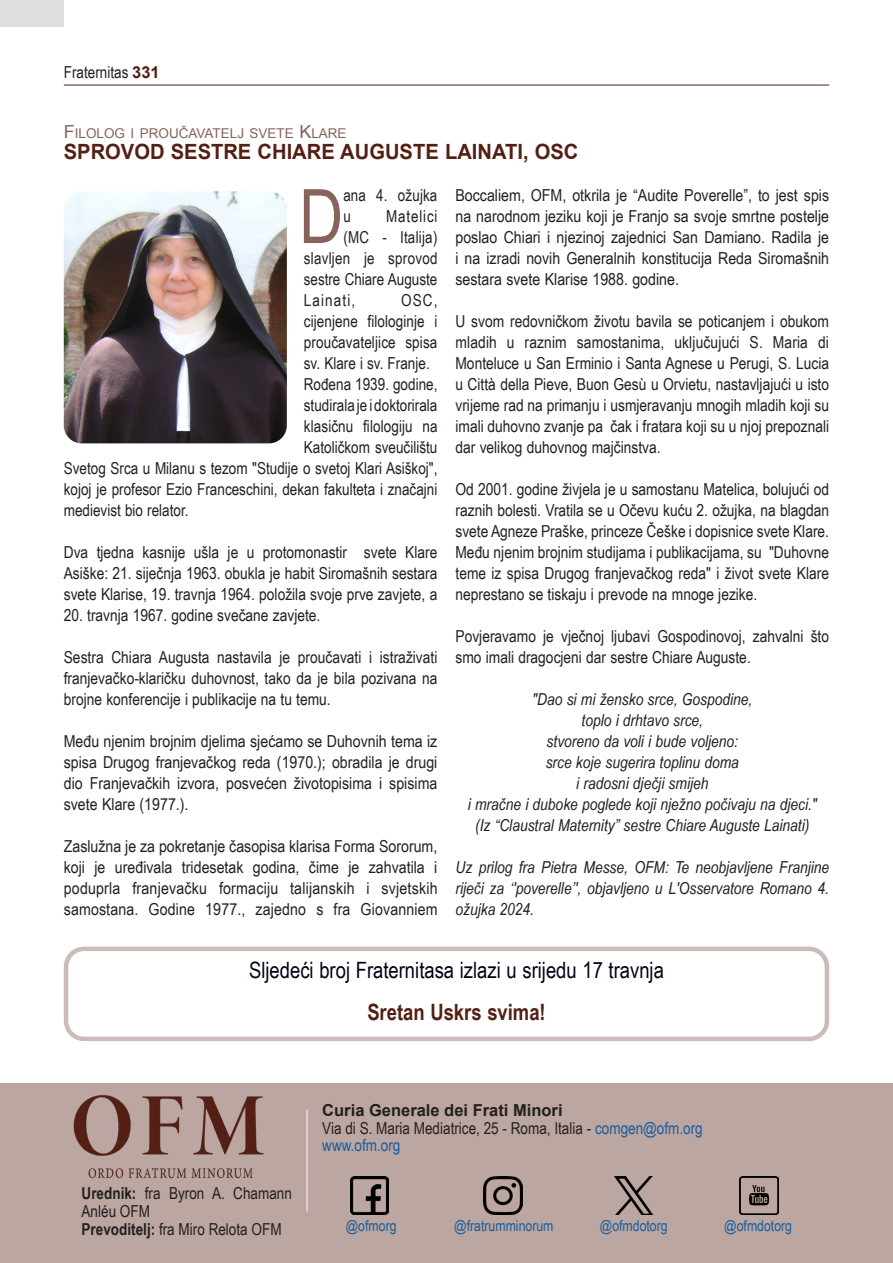
<style>
.page{position:relative;width:893px;height:1263px;background:#fff}
.page>*{position:absolute;margin:0;border:0;box-sizing:border-box;transform-origin:0 0}
.Titolo{font:75.15px "Arial Narrow";color:#87635b}
.Titolo-2{font:22.5px/42px "Arial Narrow";color:#000216;text-align:center}
.Titolo-3{font:700 21px "Arial";color:#542015;scale:.96 1}
.Titolo-4{font:16.5px/21px "Arial Narrow";color:#231f20;text-align:justify}
.Titolo-5{font:16.5px/21px "Arial Narrow";color:#231f20;text-align:justify;scale:1.05 1}
.Titolo-6{font:italic 16.5px/21px "Arial Narrow";color:#231f20;text-align:justify}
.t1{font:700 16.5px "Arial";color:#231f20}
.Titolo-7{font:16.5px "Arial Narrow";letter-spacing:.05em;color:#231f20}
.Titolo-8{font:16.5px "Arial Narrow";letter-spacing:.07em;color:#231f20}
.t2{font:15px "Arial Narrow";color:#175d9e}
.Titolo_piccolo{font:13.5px "Arial";color:#87635b}
.s1{font-family:"Arial";font-weight:700;color:#542015}
.s2{font-size:18px}
.s3{font-weight:700;color:#542015}
.s4{font-weight:700}
.s5{color:#175d9e}
</style>
<div class="page">
<hr style="left:64px;top:85px;width:765px;height:1px;background:#542015">
<div style="left:0;top:0;width:64px;height:27px;background:#dddede"></div>
<div style="left:0;top:1083px;width:893px;height:180px;background:#bba6a1"></div>
<img style="left:350px;top:1176px;width:39px;height:39px">
<img style="left:484px;top:1176px;width:38px;height:39px">
<img style="left:740px;top:1176px;width:38px;height:39px">
<hr style="left:307px;top:1109px;width:1px;height:102px;background:#fff">
<img style="left:73px;top:1095px;width:191px;height:84px">
<img style="left:615px;top:1176px;width:38px;height:39px">
<div style="left:64px;top:947px;width:765px;height:94px;border:4px solid #ccbcb9;border-radius:18px"></div>
<img style="left:64px;top:191px;width:223px;height:252px">
<p class="Titolo-4" style="left:64px;top:61px;width:97px">Fraternitas <span class="s1">331</span></p>
<p class="Titolo_piccolo" style="left:64px;top:124px;width:284px"><span class="s2">F</span>ILOLOG I PROUČAVATELJ SVETE <span class="s2">K</span>LARE</p>
<p class="Titolo-3" style="left:64px;top:138px;width:538px">SPROVOD SESTRE CHIARE AUGUSTE LAINATI, OSC</p>
<p class="Titolo" style="left:299px;top:161px;width:46px">D</p>
<p class="Titolo-4" style="left:343px;top:184px;width:96px">ana 4. ožujka u</p>
<p class="Titolo-5" style="left:455px;top:184px;width:357px">Boccaliem, OFM, otkrila je “Audite Poverelle”, to jest spis na narodnom jeziku koji je Franjo sa svoje smrtne postelje poslao Chiari i njezinoj zajednici San Damiano. Radila je i na izradi novih Generalnih konstitucija Reda Siromašnih sestara svete Klarise 1988. godine.</p>
<p class="Titolo-4" style="left:455px;top:310px;width:375px">U svom redovničkom životu bavila se poticanjem i obukom mladih u raznim samostanima, uključujući S. Maria di Monteluce u San Erminio i Santa Agnese u Perugi, S. Lucia u Città della Pieve, Buon Gesù u Orvietu, nastavljajući u isto vrijeme rad na primanju i usmjeravanju mnogih mladih koji su imali duhovno zvanje pa čak i fratara koji su u njoj prepoznali dar velikog duhovnog majčinstva.</p>
<p class="Titolo-4" style="left:455px;top:478px;width:375px">Od 2001. godine živjela je u samostanu Matelica, bolujući od raznih bolesti. Vratila se u Očevu kuću 2. ožujka, na blagdan svete Agneze Praške, princeze Češke i dopisnice svete Klare.</p>
<p class="Titolo-4" style="left:455px;top:541px;width:375px">Među njenim brojnim studijama i publikacijama, su "Duhovne teme iz spisa Drugog franjevačkog reda" i život svete Klare neprestano se tiskaju i prevode na mnoge jezike.</p>
<p class="Titolo-4" style="left:455px;top:625px;width:375px">Povjeravamo je vječnoj ljubavi Gospodinovoj, zahvalni što smo imali dragocjeni dar sestre Chiare Auguste.</p>
<p class="Titolo-6" style="left:532px;top:688px;width:222px">"Dao si mi žensko srce, Gospodine,</p>
<p class="Titolo-6" style="left:581px;top:709px;width:123px">toplo i drhtavo srce,</p>
<p class="Titolo-6" style="left:547px;top:730px;width:193px">stvoreno da voli i bude voljeno:</p>
<p class="Titolo-6" style="left:546px;top:751px;width:195px">srce koje sugerira toplinu doma</p>
<p class="Titolo-6" style="left:576px;top:772px;width:134px">i radosni dječji smijeh</p>
<p class="Titolo-6" style="left:468px;top:793px;width:350px">i mračne i duboke poglede koji nježno počivaju na djeci."</p>
<p class="Titolo-6" style="left:475px;top:814px;width:336px">(Iz “Claustral Maternity” sestre Chiare Auguste Lainati)</p>
<p class="Titolo-6" style="left:455px;top:856px;width:375px">Uz prilog fra Pietra Messe, OFM: Te neobjavljene Franjine riječi za ‘'poverelle’', objavljeno u L'Osservatore Romano 4. ožujka 2024.</p>
<p class="Titolo-7" style="left:386px;top:204px;width:53px">Matelici</p>
<p class="Titolo-4" style="left:343px;top:226px;width:96px">(MC - Italija)</p>
<p class="Titolo-4" style="left:304px;top:247px;width:135px">slavljen je sprovod</p>
<p class="Titolo-4" style="left:304px;top:268px;width:135px">sestre Chiare Auguste</p>
<p class="Titolo-8" style="left:304px;top:288px;width:53px">Lainati,</p>
<p class="Titolo-4" style="left:304px;top:289px;width:135px;text-indent:97px">OSC, cijenjene filologinje i proučavateljice spisa sv. Klare i sv. Franje.</p>
<p class="Titolo-4" style="left:304px;top:373px;width:135px">Rođena 1939. godine,</p>
<p class="Titolo-4" style="left:304px;top:394px;width:135px">studirala je i doktorirala</p>
<p class="Titolo-4" style="left:304px;top:415px;width:135px">klasičnu filologiju na</p>
<p class="Titolo-4" style="left:304px;top:436px;width:135px">Katoličkom sveučilištu</p>
<p class="Titolo-4" style="left:64px;top:457px;width:375px">Svetog Srca u Milanu s tezom "Studije o svetoj Klari Asiškoj",</p>
<p class="Titolo-4" style="left:64px;top:478px;width:375px">kojoj je profesor Ezio Franceschini, dekan fakulteta i značajni</p>
<p class="Titolo-4" style="left:64px;top:499px;width:126px">medievist bio relator.</p>
<p class="Titolo-4" style="left:64px;top:541px;width:375px">Dva tjedna kasnije ušla je u protomonastir svete Klare Asiške: 21. siječnja 1963. obukla je habit Siromašnih sestara svete Klarise, 19. travnja 1964. položila svoje prve zavjete, a</p>
<p class="Titolo-4" style="left:64px;top:604px;width:258px">20. travnja 1967. godine svečane zavjete.</p>
<p class="Titolo-4" style="left:64px;top:646px;width:375px">Sestra Chiara Augusta nastavila je proučavati i istraživati franjevačko-klaričku duhovnost, tako da je bila pozivana na brojne konferencije i publikacije na tu temu.</p>
<p class="Titolo-5" style="left:64px;top:730px;width:357px">Među njenim brojnim djelima sjećamo se Duhovnih tema iz spisa Drugog franjevačkog reda (1970.); obradila je drugi dio Franjevačkih izvora, posvećen životopisima i spisima svete Klare (1977.).</p>
<p class="Titolo-5" style="left:64px;top:835px;width:358px">Zaslužna je za pokretanje časopisa klarisa Forma Sororum, koji je uređivala tridesetak godina, čime je zahvatila i poduprla franjevačku formaciju talijanskih i svjetskih samostana. Godine 1977., zajedno s fra Giovanniem</p>
<p class="Titolo-2" style="left:249px;top:948px;width:416px">Sljedeći broj Fraternitasa izlazi u srijedu 17 travnja<br><span class="s3">Sretan Uskrs svima!</span></p>
<p class="Titolo-4" style="left:82px;top:1183px;width:212px;line-height:18px;text-align:left"><span class="s4">Urednik:</span> fra Byron A. Chamann<br>Anléu OFM<br><span class="s4">Prevoditelj:</span> fra Miro Relota OFM</p>
<p class="t1" style="left:322px;top:1099px;width:242px">Curia Generale dei Frati Minori</p>
<p class="Titolo-4" style="left:322px;top:1119px;width:382px;line-height:16.5px">Via di S. Maria Mediatrice, 25 - Roma, Italia - <span class="s5">comgen@ofm.org www.ofm.org</span></p>
<p class="t2" style="left:346px;top:1215px;width:52px">@ofmorg</p>
<p class="t2" style="left:454px;top:1215px;width:101px">@fratrumminorum</p>
<p class="t2" style="left:724px;top:1214px;width:69px">@ofmdotorg</p>
<p class="t2" style="left:600px;top:1215px;width:69px">@ofmdotorg</p>
</div>
